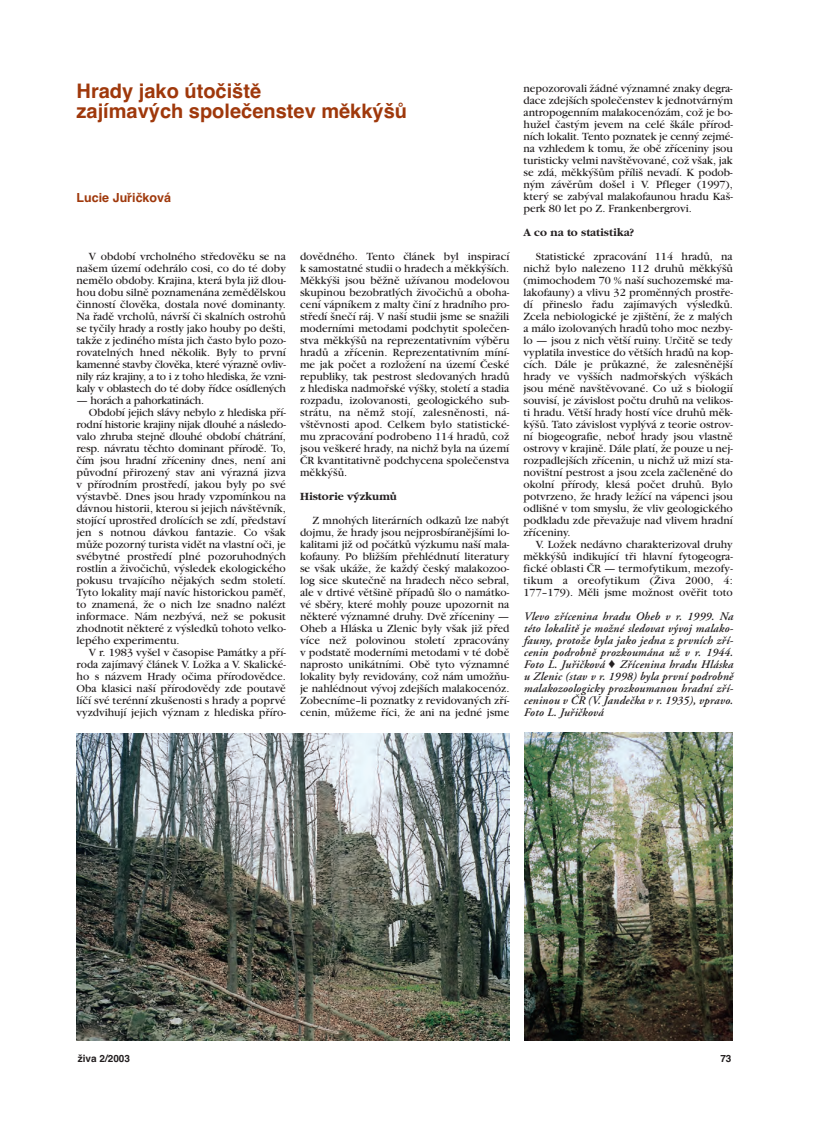
<style>
.page{position:relative;width:820px;height:1128px;background:#fff}
.page>*{position:absolute;margin:0;border:0;box-sizing:border-box;transform-origin:0 0}
.t1{font:700 20px/20px "Helvetica CE";color:#9f380b}
.t2{font:700 12.5px "Helvetica CE";color:#9f380b}
.t3{font:11.5px/12px "Garamond CE";color:#231f20;text-align:justify}
.t4{font:italic 600 11.5px/12px "Adobe Garamond CE";letter-spacing:.015em;color:#231f20;text-align:justify}
.t5{font:700 11.5px "Garamond CE";color:#231f20}
.t6{font:11.5px "Garamond CE";letter-spacing:-.02em;color:#231f20}
.t7{font:700 10px "Helvetica CE";color:#231f20}
</style>
<div class="page">
<img style="left:76px;top:732px;width:657px;height:309px">
<h1 class="t1" style="left:76px;top:81px;width:332px">Hrady jako útočiště<br>zajímavých společenstev měkkýšů</h1>
<p class="t2" style="left:76px;top:190px;width:96px">Lucie Juřičková</p>
<p class="t3" style="left:76px;top:251px;width:211px;text-indent:12px">V období vrcholného středověku se na našem území odehrálo cosi, co do té doby nemělo obdoby. Krajina, která byla již dlou&shy;hou dobu silně poznamenána zemědělskou činností člověka, dostala nové dominanty.<br>Na řadě vrcholů, návrší či skalních ostrohů se tyčily hrady a rostly jako houby po dešti, takže z jediného místa jich často bylo pozo&shy;rovatelných hned několik. Byly to první kamenné stavby člověka, které výrazně ovliv&shy;nily ráz krajiny, a to i z toho hlediska, že vzni&shy;kaly v oblastech do té doby řídce osídlených</p>
<p class="t6" style="left:76px;top:396px;width:129px">— horách a pahorkatinách.</p>
<p class="t3" style="left:89px;top:407px;width:198px">Období jejich slávy nebylo z hlediska pří-</p>
<p class="t3" style="left:76px;top:419px;width:211px">rodní historie krajiny nijak dlouhé a následo-</p>
<p class="t3" style="left:76px;top:431px;width:211px">valo zhruba stejně dlouhé období chátrání,</p>
<p class="t3" style="left:76px;top:443px;width:211px">resp. návratu těchto dominant přírodě. To,</p>
<p class="t3" style="left:76px;top:455px;width:211px">čím jsou hradní zříceniny dnes, není ani</p>
<p class="t3" style="left:76px;top:467px;width:211px">původní přirozený stav ani výrazná jizva</p>
<p class="t3" style="left:76px;top:479px;width:211px">v přírodním prostředí, jakou byly po své</p>
<p class="t3" style="left:76px;top:491px;width:211px">výstavbě. Dnes jsou hrady vzpomínkou na</p>
<p class="t3" style="left:76px;top:503px;width:211px">dávnou historii, kterou si jejich návštěvník,</p>
<p class="t3" style="left:76px;top:515px;width:211px">stojící uprostřed drolících se zdí, představí</p>
<p class="t3" style="left:76px;top:527px;width:211px">jen s notnou dávkou fantazie. Co však</p>
<p class="t3" style="left:76px;top:539px;width:211px">může pozorný turista vidět na vlastní oči, je</p>
<p class="t3" style="left:76px;top:551px;width:211px">svébytné prostředí plné pozoruhodných</p>
<p class="t3" style="left:76px;top:563px;width:211px">rostlin a živočichů, výsledek ekologického</p>
<p class="t3" style="left:76px;top:575px;width:211px">pokusu trvajícího nějakých sedm století.</p>
<p class="t3" style="left:76px;top:587px;width:211px">Tyto lokality mají navíc historickou paměť,</p>
<p class="t3" style="left:76px;top:599px;width:211px">to znamená, že o nich lze snadno nalézt</p>
<p class="t3" style="left:76px;top:611px;width:211px">informace. Nám nezbývá, než se pokusit</p>
<p class="t3" style="left:76px;top:623px;width:211px">zhodnotit některé z výsledků tohoto velko-</p>
<p class="t3" style="left:76px;top:635px;width:104px">lepého experimentu.</p>
<p class="t3" style="left:89px;top:647px;width:198px">V r. 1983 vyšel v časopise Památky a pří-</p>
<p class="t3" style="left:76px;top:659px;width:211px">roda zajímavý článek V. Ložka a V. Skalické-</p>
<p class="t3" style="left:76px;top:671px;width:211px">ho s názvem Hrady očima přírodovědce.</p>
<p class="t3" style="left:76px;top:683px;width:211px">Oba klasici naší přírodovědy zde poutavě</p>
<p class="t3" style="left:76px;top:695px;width:211px">líčí své terénní zkušenosti s hrady a poprvé</p>
<p class="t3" style="left:76px;top:707px;width:211px">vyzdvihují jejich význam z hlediska příro-</p>
<p class="t3" style="left:300px;top:251px;width:211px">dovědného. Tento článek byl inspirací k samostatné studii o hradech a měkkýších.<br>Měkkýši jsou běžně užívanou modelovou skupinou bezobratlých živočichů a oboha&shy;cení vápníkem z malty činí z hradního pro&shy;středí šnečí ráj. V naší studii jsme se snažili moderními metodami podchytit společen&shy;stva měkkýšů na reprezentativním výběru hradů a zřícenin. Reprezentativním míní&shy;me jak počet a rozložení na území České republiky, tak pestrost sledovaných hradů z hlediska nadmořské výšky, století a stadia rozpadu, izolovanosti, geologického sub&shy;strátu, na němž stojí, zalesněnosti, ná&shy;vštěvnosti apod. Celkem bylo statistické&shy;mu zpracování podrobeno 114 hradů, což jsou veškeré hrady, na nichž byla na území ČR kvantitativně podchycena společenstva měkkýšů.</p>
<p class="t5" style="left:300px;top:492px;width:98px">Historie výzkumů</p>
<p class="t3" style="left:300px;top:515px;width:211px;text-indent:12px">Z mnohých literárních odkazů lze nabýt dojmu, že hrady jsou nejprosbíranějšími lo&shy;kalitami již od počátků výzkumu naší mala&shy;kofauny. Po bližším přehlédnutí literatury se však ukáže, že každý český malakozoo&shy;log sice skutečně na hradech něco sebral, ale v drtivé většině případů šlo o namátko&shy;vé sběry, které mohly pouze upozornit na některé významné druhy. Dvě zříceniny — Oheb a Hláska u Zlenic byly však již před více než polovinou století zpracovány v podstatě moderními metodami v té době naprosto unikátními. Obě tyto významné lokality byly revidovány, což nám umožňu&shy;je nahlédnout vývoj zdejších malakocenóz.<br>Zobecníme–li poznatky z revidovaných zří&shy;cenin, můžeme říci, že ani na jedné jsme</p>
<p class="t3" style="left:523px;top:83px;width:211px">nepozorovali žádné významné znaky degra&shy;dace zdejších společenstev k jednotvárným antropogenním malakocenózám, což je bo&shy;hužel častým jevem na celé škále přírod&shy;ních lokalit. Tento poznatek je cenný zejmé&shy;na vzhledem k tomu, že obě zříceniny jsou turisticky velmi navštěvované, což však, jak se zdá, měkkýšům příliš nevadí. K podob&shy;ným závěrům došel i V. Pfleger (1997), který se zabýval malakofaunou hradu Kaš&shy;perk 80 let po Z. Frankenbergrovi.</p>
<p class="t5" style="left:523px;top:228px;width:112px">A co na to statistika?</p>
<p class="t3" style="left:523px;top:251px;width:211px;text-indent:12px">Statistické zpracování 114 hradů, na nichž bylo nalezeno 112 druhů měkkýšů (mimochodem 70 % naší suchozemské ma&shy;lakofauny) a vlivu 32 proměnných prostře&shy;dí přineslo řadu zajímavých výsledků.<br>Zcela nebiologické je zjištění, že z malých a málo izolovaných hradů toho moc nezby&shy;lo — jsou z nich větší ruiny. Určitě se tedy vyplatila investice do větších hradů na kop&shy;cích. Dále je průkazné, že zalesněnější hrady ve vyšších nadmořských výškách jsou méně navštěvované. Co už s biologií souvisí, je závislost počtu druhů na velikos&shy;ti hradu. Větší hrady hostí více druhů měk&shy;kýšů. Tato závislost vyplývá z teorie ostrov&shy;ní biogeografie, neboť hrady jsou vlastně ostrovy v krajině. Dále platí, že pouze u nej&shy;rozpadlejších zřícenin, u nichž už mizí sta&shy;novištní pestrost a jsou zcela začleněné do okolní přírody, klesá počet druhů. Bylo potvrzeno, že hrady ležící na vápenci jsou odlišné v tom smyslu, že vliv geologického podkladu zde převažuje nad vlivem hradní zříceniny.</p>
<p class="t3" style="left:523px;top:539px;width:211px;text-indent:12px">V. Ložek nedávno charakterizoval druhy měkkýšů indikující tři hlavní fytogeogra&shy;fické oblasti ČR — termofytikum, mezofy&shy;tikum a oreofytikum (Živa 2000, 4:<br>177–179). Měli jsme možnost ověřit toto</p>
<p class="t4" style="left:523px;top:612px;width:211px">Vlevo zřícenina hradu Oheb v r. 1999. Na této lokalitě je možné sledovat vývoj malako&shy;fauny, protože byla jako jedna z prvních zří&shy;cenin podrobně prozkoumána už v r. 1944.<br>Foto L. Juřičková ♦ Zřícenina hradu Hláska u Zlenic (stav v r. 1998) byla první podrobně malakozoologicky prozkoumanou hradní zří&shy;ceninou v ČR (V. Jandečka v r. 1935), vpravo.<br>Foto L. Juřičková</p>
<p class="t7" style="left:78px;top:1052px;width:54px">živa 2/2003</p>
<p class="t7" style="left:720px;top:1052px;width:13px">73</p>
</div>
